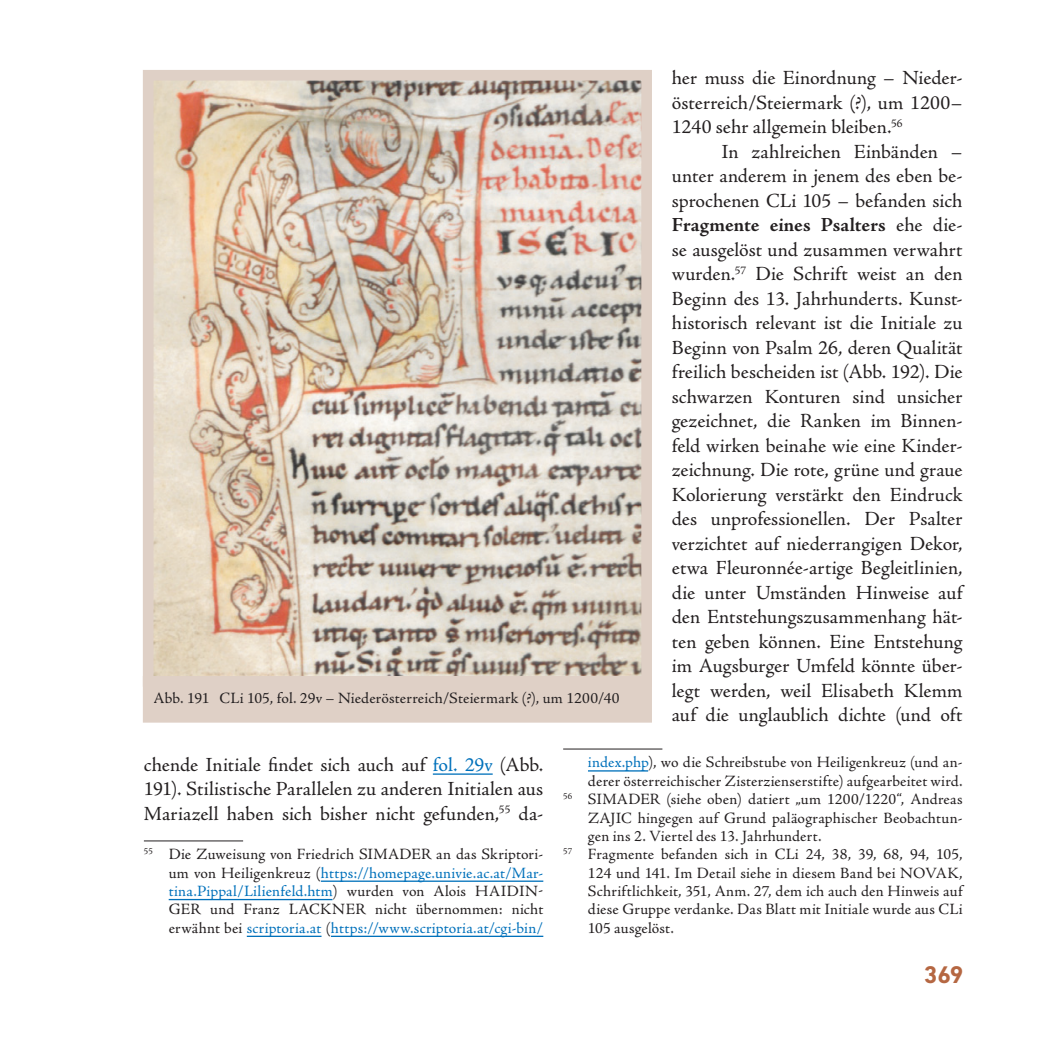
<style>
.page{position:relative;width:1042px;height:1042px;background:#fff}
.page>*{position:absolute;margin:0;border:0;box-sizing:border-box;transform-origin:0 0}
.t1{font:700 24.5px "DIN Next LT Pro";color:#b56742}
.t2{font:20.12px/24.5px "Adobe Jenson Pro Regular 2";color:#231f20;text-align:justify}
.t3{font:20.12px "Adobe Jenson Pro Bold 2";color:#231f20}
.t4{font:15.75px/18.4px "Adobe Jenson Pro Regular 2";letter-spacing:.01em;color:#231f20;text-align:justify}
.s1{font-family:"Adobe Jenson Pro Regular 2"}
.s2{color:#0071bb}
</style>
<div class="page">
<hr style="left:433px;top:773px;width:60px;height:2px;background:#0071bb">
<hr style="left:144px;top:840px;width:99px;height:1px;background:#231f20">
<hr style="left:321px;top:880px;width:222px;height:2px;background:#0071bb">
<hr style="left:169px;top:899px;width:163px;height:1px;background:#0071bb">
<hr style="left:247px;top:935px;width:74px;height:2px;background:#0071bb">
<hr style="left:331px;top:935px;width:212px;height:2px;background:#0071bb">
<hr style="left:563px;top:748px;width:99px;height:1px;background:#231f20">
<hr style="left:588px;top:770px;width:60px;height:1px;background:#0071bb">
<img style="left:155px;top:82px;width:485px;height:592px">
<div style="left:143px;top:70px;width:509px;height:616px;border:11px solid #dfd0c6"></div>
<div style="left:148px;top:681px;width:498px;height:36px;background:#dfd0c6"></div>
<div style="left:143px;top:676px;width:509px;height:46px;border:11px solid #dfd0c6"></div>
<p class="t2" style="left:672px;top:66px;width:292px">her muss die Einordnung – Nieder&shy;österreich/Steiermark (?), um 1200– 1240 sehr allgemein bleiben.<sup>56</sup></p>
<p class="t2" style="left:672px;top:140px;width:292px;text-indent:50px">In zahlreichen Einbänden – unter anderem in jenem des eben be&shy;sprochenen CLi 105 – befanden sich</p>
<p class="t3" style="left:672px;top:214px;width:292px">Fragmente eines Psalters <span class="s1">ehe die-</span></p>
<p class="t2" style="left:672px;top:238px;width:292px">se ausgelöst und zusammen verwahrt wurden.<sup>57</sup> Die Schrift weist an den Beginn des 13. Jahrhunderts. Kunst&shy;historisch relevant ist die Initiale zu Beginn von Psalm 26, deren Qualität freilich bescheiden ist (Abb. 192). Die schwarzen Konturen sind unsicher gezeichnet, die Ranken im Binnen&shy;feld wirken beinahe wie eine Kinder&shy;zeichnung. Die rote, grüne und graue Kolorierung verstärkt den Eindruck des unprofessionellen. Der Psalter verzichtet auf niederrangigen Dekor, etwa Fleuronnée-artige Begleitlinien, die unter Umständen Hinweise auf den Entstehungszusammenhang hät&shy;ten geben können. Eine Entstehung im Augsburger Umfeld könnte über&shy;legt werden, weil Elisabeth Klemm auf die unglaublich dichte (und oft</p>
<p class="t4" style="left:588px;top:753px;width:376px"><span class="s2">index.php</span>), wo die Schreibstube von Heiligenkreuz (und an-</p>
<p class="t4" style="left:588px;top:772px;width:376px">derer österreichischer Zisterzienserstifte) aufgearbeitet wird.</p>
<p class="t4" style="left:563px;top:790px;width:401px"><sup>56</sup> SIMADER (siehe oben) datiert „um 1200/1220“, Andreas</p>
<p class="t4" style="left:588px;top:809px;width:376px">ZAJIC hingegen auf Grund paläographischer Beobachtun-</p>
<p class="t4" style="left:588px;top:827px;width:235px">gen ins 2. Viertel des 13. Jahrhundert.</p>
<p class="t4" style="left:563px;top:845px;width:401px"><sup>57</sup> Fragmente befanden sich in CLi 24, 38, 39, 68, 94, 105,</p>
<p class="t4" style="left:588px;top:864px;width:376px">124 und 141. Im Detail siehe in diesem Band bei NOVAK,</p>
<p class="t4" style="left:588px;top:882px;width:376px">Schriftlichkeit, 351, Anm. 27, dem ich auch den Hinweis auf</p>
<p class="t4" style="left:588px;top:900px;width:376px">diese Gruppe verdanke. Das Blatt mit Initiale wurde aus CLi</p>
<p class="t4" style="left:588px;top:919px;width:87px">105 ausgelöst.</p>
<p class="t4" style="left:153px;top:689px;width:467px">Abb. 191 CLi 105, fol. 29v – Niederösterreich/Steiermark (?), um 1200/40</p>
<p class="t2" style="left:144px;top:752px;width:401px">chende Initiale findet sich auch auf <span class="s2">fol. 29v</span> (Abb.<br>191). Stilistische Parallelen zu anderen Initialen aus Mariazell haben sich bisher nicht gefunden,<sup>55</sup> da-</p>
<p class="t4" style="left:169px;top:845px;width:376px;text-indent:-25px"><sup>55</sup> Die Zuweisung von Friedrich SIMADER an das Skriptori&shy;um von Heiligenkreuz (<span class="s2">https://homepage.univie.ac.at/Mar&shy;tina.Pippal/Lilienfeld.htm</span>) wurden von Alois HAIDIN-GER und Franz LACKNER nicht übernommen: nicht erwähnt bei <span class="s2">scriptoria.at</span> (<span class="s2">https://www.scriptoria.at/cgi-bin/</span></p>
<p class="t1" style="left:924px;top:961px;width:41px">369</p>
</div>
